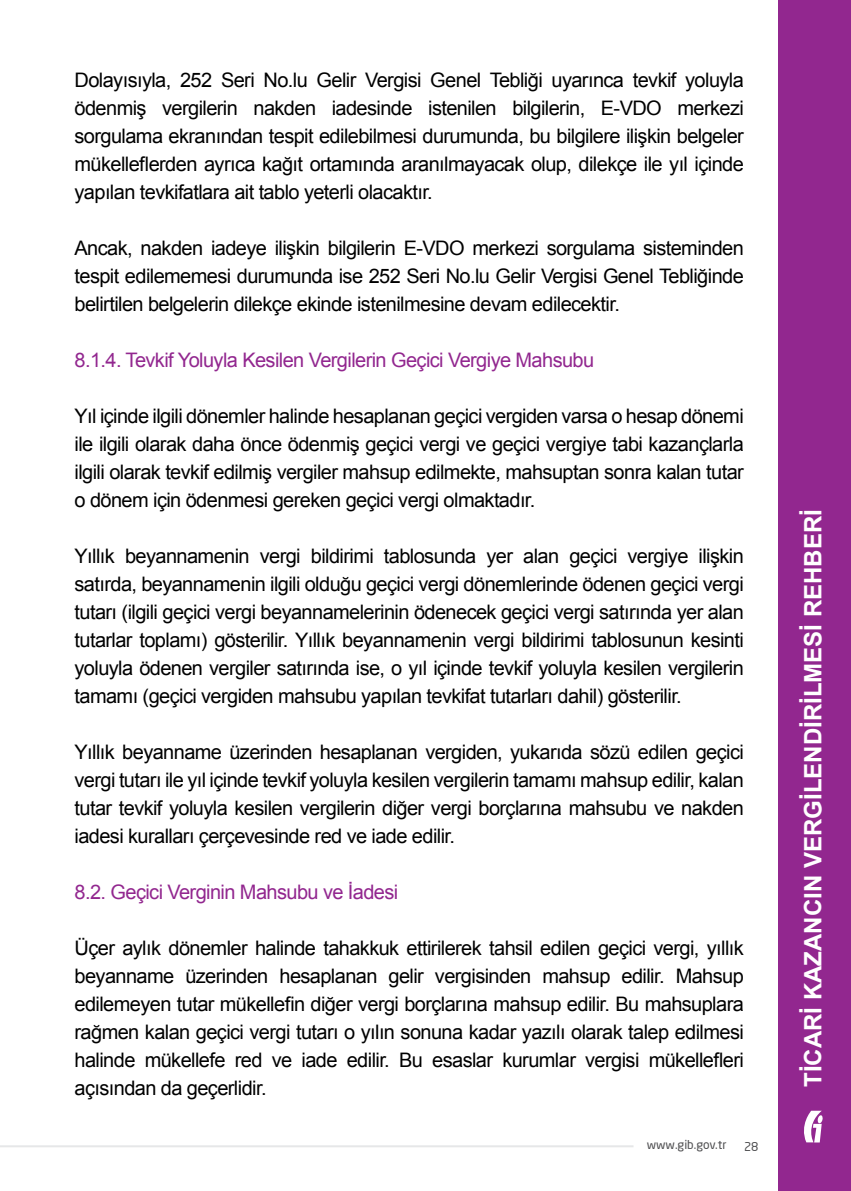
<style>
.page{position:relative;width:851px;height:1191px;background:#fff}
.page>*{position:absolute;margin:0;border:0;box-sizing:border-box;transform-origin:0 0}
.t1{font:700 24px "Arial";color:#fff}
.t2{font:20px/28px "Arial";letter-spacing:-.03em;color:#000;text-align:justify}
.t3{font:20px "Arial";letter-spacing:-.03em;color:#92278f}
.t4{font:12px "Neo Sans Pro";color:#4d4d4f}
</style>
<div class="page">
<div style="left:778px;top:0;width:72px;height:1191px;background:#92278f"></div>
<hr style="left:0;top:1145px;width:633px;height:2px;background:#e6e7e8">
<svg style="left:804px;top:1110px;width:18px;height:32px"></svg>
<p class="t2" style="left:75px;top:66px;width:670px">Dolayısıyla, 252 Seri No.lu Gelir Vergisi Genel Tebliği uyarınca tevkif yoluyla ödenmiş vergilerin nakden iadesinde istenilen bilgilerin, E-VDO merkezi sorgulama ekranından tespit edilebilmesi durumunda, bu bilgilere ilişkin belgeler mükelleflerden ayrıca kağıt ortamında aranılmayacak olup, dilekçe ile yıl içinde yapılan tevkifatlara ait tablo yeterli olacaktır.</p>
<p class="t2" style="left:75px;top:234px;width:670px">Ancak, nakden iadeye ilişkin bilgilerin E-VDO merkezi sorgulama sisteminden tespit edilememesi durumunda ise 252 Seri No.lu Gelir Vergisi Genel Tebliğinde belirtilen belgelerin dilekçe ekinde istenilmesine devam edilecektir.</p>
<p class="t3" style="left:75px;top:346px;width:521px">8.1.4. Tevkif Yoluyla Kesilen Vergilerin Geçici Vergiye Mahsubu</p>
<p class="t2" style="left:75px;top:402px;width:670px">Yıl içinde ilgili dönemler halinde hesaplanan geçici vergiden varsa o hesap dönemi ile ilgili olarak daha önce ödenmiş geçici vergi ve geçici vergiye tabi kazançlarla ilgili olarak tevkif edilmiş vergiler mahsup edilmekte, mahsuptan sonra kalan tutar o dönem için ödenmesi gereken geçici vergi olmaktadır.</p>
<p class="t2" style="left:75px;top:542px;width:670px">Yıllık beyannamenin vergi bildirimi tablosunda yer alan geçici vergiye ilişkin satırda, beyannamenin ilgili olduğu geçici vergi dönemlerinde ödenen geçici vergi tutarı (ilgili geçici vergi beyannamelerinin ödenecek geçici vergi satırında yer alan tutarlar toplamı) gösterilir. Yıllık beyannamenin vergi bildirimi tablosunun kesinti yoluyla ödenen vergiler satırında ise, o yıl içinde tevkif yoluyla kesilen vergilerin tamamı (geçici vergiden mahsubu yapılan tevkifat tutarları dahil) gösterilir.</p>
<p class="t2" style="left:75px;top:738px;width:670px">Yıllık beyanname üzerinden hesaplanan vergiden, yukarıda sözü edilen geçici vergi tutarı ile yıl içinde tevkif yoluyla kesilen vergilerin tamamı mahsup edilir, kalan tutar tevkif yoluyla kesilen vergilerin diğer vergi borçlarına mahsubu ve nakden iadesi kuralları çerçevesinde red ve iade edilir.</p>
<p class="t3" style="left:75px;top:878px;width:325px">8.2. Geçici Verginin Mahsubu ve İadesi</p>
<p class="t2" style="left:75px;top:934px;width:670px">Üçer aylık dönemler halinde tahakkuk ettirilerek tahsil edilen geçici vergi, yıllık beyanname üzerinden hesaplanan gelir vergisinden mahsup edilir. Mahsup edilemeyen tutar mükellefin diğer vergi borçlarına mahsup edilir. Bu mahsuplara rağmen kalan geçici vergi tutarı o yılın sonuna kadar yazılı olarak talep edilmesi halinde mükellefe red ve iade edilir. Bu esaslar kurumlar vergisi mükellefleri açısından da geçerlidir.</p>
<p class="t4" style="left:646px;top:1137px;width:81px">www.gib.gov.tr</p>
<p class="t4" style="left:743px;top:1139px;width:16px">28</p>
<p class="t1" style="left:796px;top:1086px;width:579px;rotate:-90deg">TİCARİ KAZANCIN VERGİLENDİRİLMESİ REHBERİ</p>
</div>
